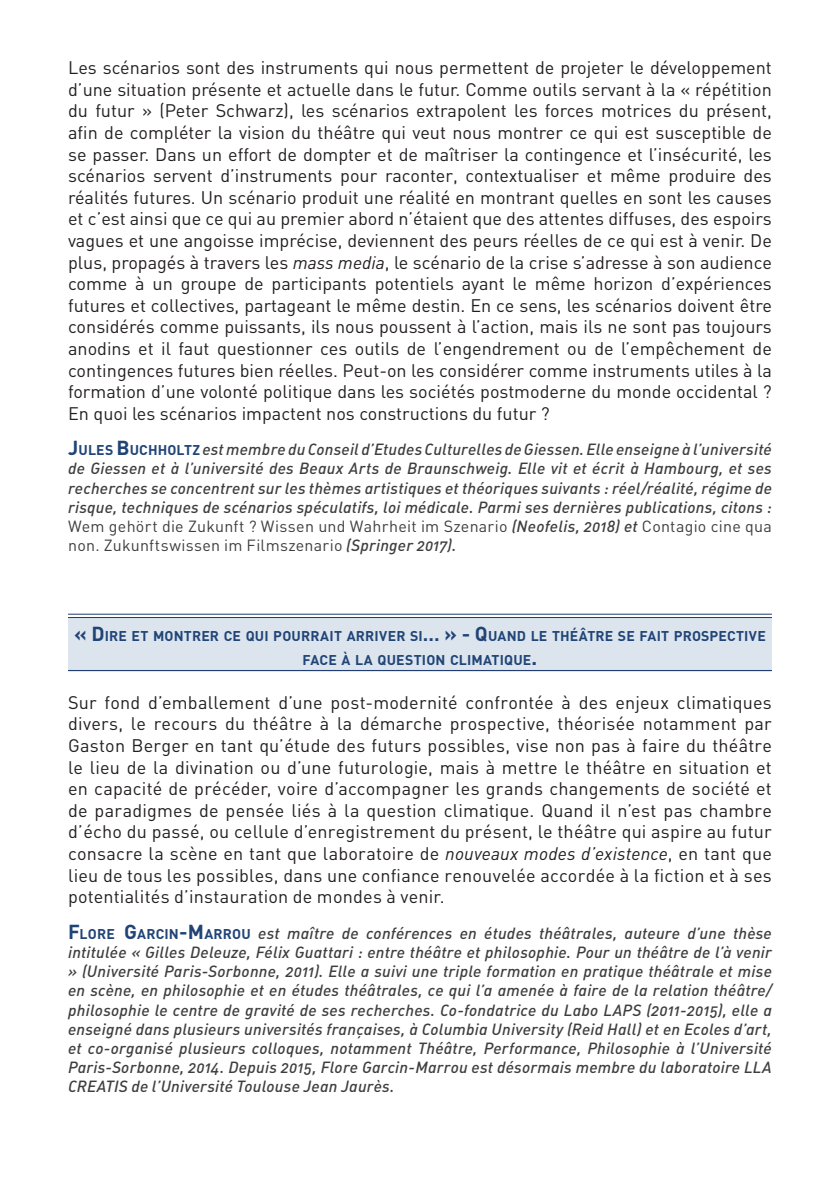
<style>
.page{position:relative;width:840px;height:1191px;background:#fff}
.page>*{position:absolute;margin:0;border:0;box-sizing:border-box;transform-origin:0 0}
.t1{font:18px/21.6px "DIN";color:#231f20;text-align:justify}
.t2{font:16px/19.2px "DIN Medium Italic Alt";letter-spacing:.015em;color:#3e3e3f;text-align:justify}
.t3{font:16px/19.2px "DIN";letter-spacing:.015em;color:#3e3e3f}
.t4{font:700 14px/24px "DIN";letter-spacing:.01em;color:#214477;text-align:center}
.s1{font-style:italic}
.s2{font-family:"DIN";font-weight:700;font-size:20px;color:#214477}
.s3{font-family:"DIN";font-weight:700;font-size:14px;color:#214477}
.s4{font-family:"DIN Medium Italic Alt"}
.s5{font-size:20px}
</style>
<div class="page">
<div style="left:68px;top:618px;width:703px;height:53px;background:#dce5ed"></div>
<hr style="left:68px;top:614px;width:703px;height:1px;background:#1e3970">
<hr style="left:68px;top:617px;width:703px;height:1px;background:#1e3970">
<hr style="left:68px;top:670px;width:703px;height:1px;background:#1e3970">
<p class="t1" style="left:68px;top:57px;width:705px">Les scénarios sont des instruments qui nous permettent de projeter le développement d’une situation présente et actuelle dans le futur. Comme outils servant à la « répétition du futur » (Peter Schwarz), les scénarios extrapolent les forces motrices du présent, afin de compléter la vision du théâtre qui veut nous montrer ce qui est susceptible de se passer. Dans un effort de dompter et de maîtriser la contingence et l’insécurité, les scénarios servent d’instruments pour raconter, contextualiser et même produire des réalités futures. Un scénario produit une réalité en montrant quelles en sont les causes et c’est ainsi que ce qui au premier abord n’étaient que des attentes diffuses, des espoirs vagues et une angoisse imprécise, deviennent des peurs réelles de ce qui est à venir. De plus, propagés à travers les <span class="s1">mass media</span>, le scénario de la crise s’adresse à son audience comme à un groupe de participants potentiels ayant le même horizon d’expériences futures et collectives, partageant le même destin. En ce sens, les scénarios doivent être considérés comme puissants, ils nous poussent à l’action, mais ils ne sont pas toujours anodins et il faut questionner ces outils de l’engendrement ou de l’empêchement de contingences futures bien réelles. Peut-on les considérer comme instruments utiles à la formation d’une volonté politique dans les sociétés postmoderne du monde occidental ?<br>En quoi les scénarios impactent nos constructions du futur ?</p>
<p class="t2" style="left:68px;top:439px;width:705px"><span class="s2">J</span><span class="s3">ULES</span> <span class="s2">B</span> <span class="s3">UCHHOLTZ</span> est membre du Conseil d’Etudes Culturelles de Giessen. Elle enseigne à l’université de Giessen et à l’université des Beaux Arts de Braunschweig. Elle vit et écrit à Hambourg, et ses recherches se concentrent sur les thèmes artistiques et théoriques suivants : réel/réalité, régime de risque, techniques de scénarios spéculatifs, loi médicale. Parmi ses dernières publications, citons :</p>
<p class="t3" style="left:68px;top:516px;width:704px">Wem gehört die Zukunft ? Wissen und Wahrheit im Szenario <span class="s4">(Neofelis, 2018) et</span> Contagio cine qua non. Zukunftswissen im Filmszenario <span class="s4">(Springer 2017).</span></p>
<p class="t4" style="left:74px;top:623px;width:693px"><span class="s5">« D</span> IRE ET MONTRER CE QUI POURRAIT ARRIVER SI<span class="s5">… » - Q</span>UAND LE THÉÂTRE SE FAIT PROSPECTIVE<br>FACE À LA QUESTION CLIMATIQUE<span class="s5">.</span></p>
<p class="t1" style="left:68px;top:691px;width:705px">Sur fond d’emballement d’une post-modernité confrontée à des enjeux climatiques divers, le recours du théâtre à la démarche prospective, théorisée notamment par Gaston Berger en tant qu’étude des futurs possibles, vise non pas à faire du théâtre le lieu de la divination ou d’une futurologie, mais à mettre le théâtre en situation et en capacité de précéder, voire d’accompagner les grands changements de société et de paradigmes de pensée liés à la question climatique. Quand il n’est pas chambre d’écho du passé, ou cellule d’enregistrement du présent, le théâtre qui aspire au futur consacre la scène en tant que laboratoire de <span class="s1">nouveaux modes d’existence</span>, en tant que lieu de tous les possibles, dans une confiance renouvelée accordée à la fiction et à ses potentialités d’instauration de mondes à venir.</p>
<p class="t2" style="left:68px;top:922px;width:705px"><span class="s2">F</span><span class="s3">LORE</span> <span class="s2">G</span><span class="s3">ARCIN</span><span class="s2">-M</span><span class="s3">ARROU</span> est maître de conférences en études théâtrales, auteure d’une thèse intitulée « Gilles Deleuze, Félix Guattari : entre théâtre et philosophie. Pour un théâtre de l’à venir » (Université Paris-Sorbonne, 2011). Elle a suivi une triple formation en pratique théâtrale et mise en scène, en philosophie et en études théâtrales, ce qui l’a amenée à faire de la relation théâtre/ philosophie le centre de gravité de ses recherches. Co-fondatrice du Labo LAPS (2011-2015), elle a enseigné dans plusieurs universités françaises, à Columbia University (Reid Hall) et en Ecoles d’art, et co-organisé plusieurs colloques, notamment Théâtre, Performance, Philosophie à l’Université Paris-Sorbonne, 2014. Depuis 2015, Flore Garcin-Marrou est désormais membre du laboratoire LLA CREATIS de l’Université Toulouse Jean Jaurès.</p>
</div>
